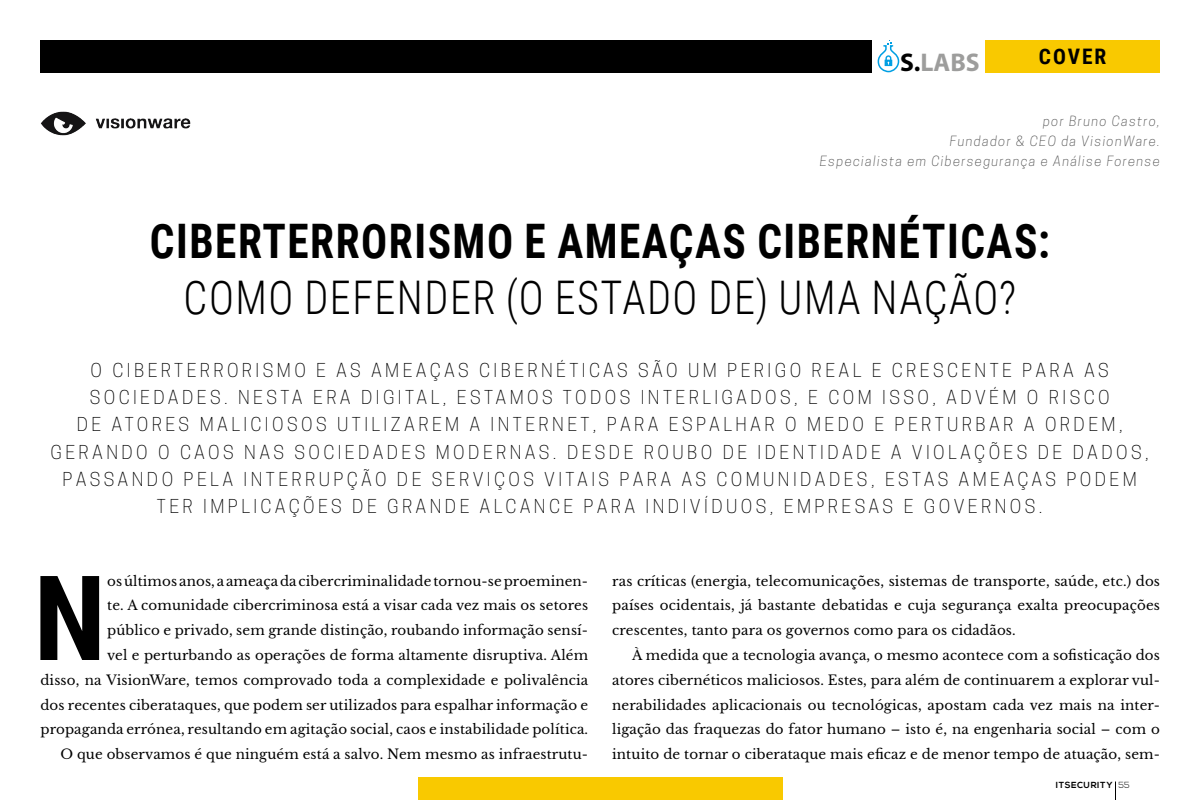
<style>
.page{position:relative;width:1200px;height:800px;background:#fff}
.page>*{position:absolute;margin:0;border:0;box-sizing:border-box;transform-origin:0 0}
.t1{font:700 118.08px "Roboto Condensed";color:#000}
.t2{font:700 47.6px "Roboto Condensed";letter-spacing:.035em;color:#000;scale:.91 1}
.t3{font:300 46.4px "Roboto Condensed";letter-spacing:.035em;color:#000;scale:.91 1}
.t4{font:700 25.64px "Myriad Pro";color:#9d9d9c}
.t5{font:700 21.36px "Roboto Condensed";letter-spacing:.095em;color:#000}
.t6{font:300 18px/27.2px "Cooper Hewitt";letter-spacing:.19em;color:#000;text-align:center}
.t7{font:13.44px/24.8px "Libre Baskerville";letter-spacing:.01em;color:#000;text-align:justify}
.t8{font:italic 300 13.2px/20px "Cooper Hewitt";letter-spacing:.1em;color:#4d4d4d;text-align:right}
.t9{font:700 8.8px "Nexa";letter-spacing:.06em;color:#000}
.s1{color:#000}
.s2{font-weight:300}
</style>
<div class="page">
<img style="left:41px;top:111px;width:150px;height:25px">
<svg style="left:1115px;top:782px;width:1px;height:18px"></svg>
<div style="left:40px;top:40px;width:831px;height:32px;background:#000"></div>
<div style="left:985px;top:40px;width:175px;height:32px;background:#f9c900"></div>
<svg style="left:877px;top:40px;width:23px;height:33px"></svg>
<div style="left:418px;top:778px;width:364px;height:22px;background:#f9c900"></div>
<h3 class="t4" style="left:900px;top:46px;width:81px"><span class="s1">S.</span>LABS</h3>
<h3 class="t5" style="left:1039px;top:42px;width:69px">COVER</h3>
<p class="t8" style="left:820px;top:111px;width:342px">por Bruno Castro,<br>Fundador &amp; CEO da VisionWare.<br>Especialista em Cibersegurança e Análise Forense</p>
<h2 class="t2" style="left:150px;top:208px;width:991px">CIBERTERRORISMO E AMEAÇAS CIBERNÉTICAS:</h2>
<h3 class="t3" style="left:184px;top:265px;width:917px">COMO DEFENDER (O ESTADO DE) UMA NAÇÃO?</h3>
<p class="t6" style="left:51px;top:357px;width:1100px">O CIBERTERRORISMO E AS AMEAÇAS CIBERNÉTICAS SÃO UM PERIGO REAL E CRESCENTE PARA AS SOCIEDADES. NESTA ERA DIGITAL, ESTAMOS TODOS INTERLIGADOS, E COM ISSO, ADVÉM O RISCO<br>DE ATORES MALICIOSOS UTILIZAREM A INTERNET, PARA ESPALHAR O MEDO E PERTURBAR A ORDEM, GERANDO O CAOS NAS SOCIEDADES MODERNAS. DESDE ROUBO DE IDENTIDADE A VIOLAÇÕES DE DADOS, PASSANDO PELA INTERRUPÇÃO DE SERVIÇOS VITAIS PARA AS COMUNIDADES, ESTAS AMEAÇAS PODEM TER IMPLICAÇÕES DE GRANDE ALCANCE PARA INDIVÍDUOS, EMPRESAS E GOVERNOS.</p>
<p class="t7" style="left:40px;top:568px;width:549px;text-align:right">os últimos anos, a ameaça da cibercriminalidade tornou-se proeminen-<br>te. A comunidade cibercriminosa está a visar cada vez mais os setores<br>público e privado, sem grande distinção, roubando informação sensí-<br>vel e perturbando as operações de forma altamente disruptiva. Além<br>disso, na VisionWare, temos comprovado toda a complexidade e polivalência dos recentes ciberataques, que podem ser utilizados para espalhar informação e propaganda errónea, resultando em agitação social, caos e instabilidade política.<br>O que observamos é que ninguém está a salvo. Nem mesmo as infraestrutu-</p>
<p class="t7" style="left:612px;top:568px;width:549px">ras críticas (energia, telecomunicações, sistemas de transporte, saúde, etc.) dos países ocidentais, já bastante debatidas e cuja segurança exalta preocupações crescentes, tanto para os governos como para os cidadãos.</p>
<h1 class="t1" style="left:34px;top:535px;width:74px">N</h1>
<p class="t7" style="left:612px;top:643px;width:549px;text-indent:20px">À medida que a tecnologia avança, o mesmo acontece com a sofisticação dos atores cibernéticos maliciosos. Estes, para além de continuarem a explorar vul&shy;nerabilidades aplicacionais ou tecnológicas, apostam cada vez mais na inter&shy;ligação das fraquezas do fator humano – isto é, na engenharia social – com o intuito de tornar o ciberataque mais eficaz e de menor tempo de atuação, sem-</p>
<p class="t9" style="left:1056px;top:780px;width:75px">ITSECURITY <span class="s2">55</span></p>
</div>
